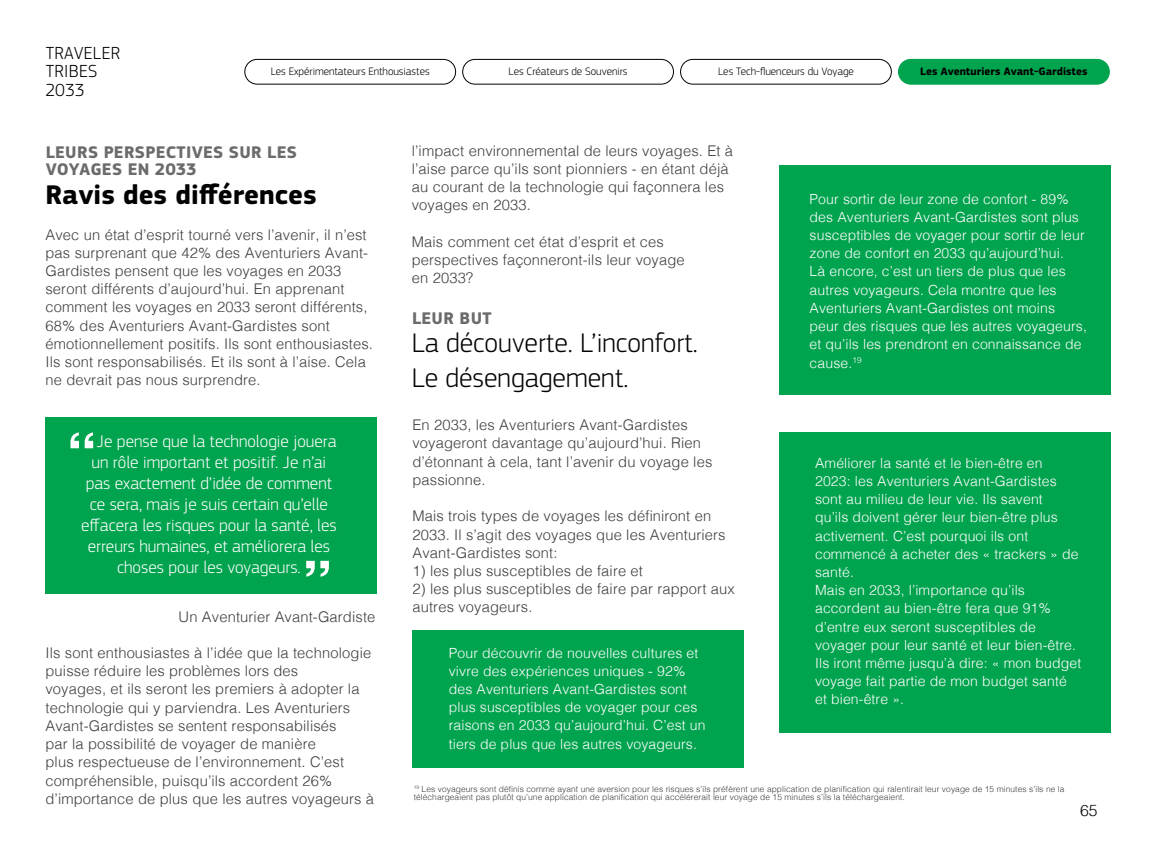
<style>
.page{position:relative;width:1155px;height:850px;background:#fff}
.page>*{position:absolute;margin:0;border:0;box-sizing:border-box;transform-origin:0 0}
.t1{font:300 28px/35px "Amadeus";color:#020203}
.t2{font:700 28px "Amadeus";color:#020203}
.t3{font:300 18.2px/18.2px "Amadeus";letter-spacing:.02em;color:#000}
.t4{font:300 17.5px "Amadeus";color:#fff}
.t5{font:700 17.5px/17.5px "Amadeus";letter-spacing:.02em;color:#6b6b6b}
.t6{font:300 15.75px "Helvetica";color:#000}
.t7{font:300 14.7px/18.2px "Helvetica";letter-spacing:.01em;color:#3d3d3d}
.t8{font:300 14px/18.2px "Helvetica";letter-spacing:.01em;color:#fff}
.t9{font:300 11.2px "Amadeus";color:#000}
.t10{font:700 11.2px "Amadeus";color:#000}
.t11{font:300 8.4px/8.4px "Helvetica";letter-spacing:.01em;color:#3d3d3d}
</style>
<div class="page">
<div style="left:46px;top:417px;width:331px;height:176px;background:#00a34e"></div>
<svg style="left:70px;top:432px;width:23px;height:16px"></svg>
<svg style="left:306px;top:560px;width:23px;height:16px"></svg>
<div style="left:412px;top:630px;width:331px;height:137px;background:#00a34e"></div>
<div style="left:779px;top:165px;width:331px;height:229px;background:#00a34e"></div>
<div style="left:779px;top:432px;width:331px;height:300px;background:#00a34e"></div>
<div style="left:899px;top:59px;width:210px;height:25px;background:#00a34e;border-radius:12px"></div>
<div style="left:898px;top:59px;width:212px;height:26px;border:1px solid #00a34e;border-radius:12px"></div>
<div style="left:680px;top:59px;width:212px;height:25px;border:1px solid #000;border-radius:12px"></div>
<div style="left:463px;top:59px;width:211px;height:25px;border:1px solid #000;border-radius:12px"></div>
<div style="left:245px;top:59px;width:211px;height:25px;border:1px solid #000;border-radius:12px"></div>
<p class="t3" style="left:45px;top:44px;width:76px">TRAVELER<br>TRIBES<br>2033</p>
<p class="t9" style="left:271px;top:65px;width:161px">Les Expérimentateurs Enthousiastes</p>
<p class="t9" style="left:509px;top:65px;width:121px">Les Créateurs de Souvenirs</p>
<p class="t9" style="left:718px;top:65px;width:137px">Les Tech-fluenceurs du Voyage</p>
<p class="t10" style="left:920px;top:65px;width:169px">Les Aventuriers Avant-Gardistes</p>
<p class="t5" style="left:46px;top:144px;width:253px">LEURS PERSPECTIVES SUR LES<br>VOYAGES EN 2033</p>
<h1 class="t2" style="left:46px;top:178px;width:273px">Ravis des différences</h1>
<p class="t7" style="left:46px;top:224px;width:329px">Avec un état d’esprit tourné vers l’avenir, il n’est pas surprenant que 42% des Aventuriers Avant-Gardistes pensent que les voyages en 2033 seront différents d’aujourd’hui. En apprenant comment les voyages en 2033 seront différents, 68% des Aventuriers Avant-Gardistes sont émotionnellement positifs. Ils sont enthousiastes.<br>Ils sont responsabilisés. Et ils sont à l’aise. Cela ne devrait pas nous surprendre.</p>
<p class="t4" style="left:97px;top:431px;width:241px">Je pense que la technologie jouera</p>
<p class="t4" style="left:92px;top:452px;width:236px">un rôle important et positif. Je n’ai</p>
<p class="t4" style="left:86px;top:473px;width:248px">pas exactement d’idée de comment</p>
<p class="t4" style="left:90px;top:494px;width:240px">ce sera, mais je suis certain qu’elle</p>
<p class="t4" style="left:81px;top:515px;width:257px">effacera les risques pour la santé, les</p>
<p class="t4" style="left:88px;top:536px;width:244px">erreurs humaines, et améliorera les</p>
<p class="t4" style="left:117px;top:557px;width:185px">choses pour les voyageurs.</p>
<p class="t7" style="left:179px;top:606px;width:198px">Un Aventurier Avant-Gardiste</p>
<p class="t7" style="left:46px;top:642px;width:330px">Ils sont enthousiastes à l’idée que la technologie puisse réduire les problèmes lors des<br>voyages, et ils seront les premiers à adopter la technologie qui y parviendra. Les Aventuriers Avant-Gardistes se sentent responsabilisés<br>par la possibilité de voyager de manière<br>plus respectueuse de l’environnement. C’est compréhensible, puisqu’ils accordent 26% d’importance de plus que les autres voyageurs à</p>
<p class="t7" style="left:412px;top:140px;width:323px">l’impact environnemental de leurs voyages. Et à l’aise parce qu’ils sont pionniers - en étant déjà au courant de la technologie qui façonnera les voyages en 2033.</p>
<p class="t7" style="left:412px;top:231px;width:274px">Mais comment cet état d’esprit et ces perspectives façonneront-ils leur voyage en 2033?</p>
<p class="t5" style="left:412px;top:310px;width:81px">LEUR BUT</p>
<h1 class="t1" style="left:412px;top:325px;width:288px">La découverte. L’inconfort.<br>Le désengagement.</h1>
<p class="t7" style="left:412px;top:415px;width:301px">En 2033, les Aventuriers Avant-Gardistes voyageront davantage qu’aujourd’hui. Rien d’étonnant à cela, tant l’avenir du voyage les passionne.</p>
<p class="t7" style="left:412px;top:506px;width:315px">Mais trois types de voyages les définiront en<br>2033. Il s’agit des voyages que les Aventuriers<br>Avant-Gardistes sont:</p>
<p class="t7" style="left:412px;top:560px;width:232px">1) les plus susceptibles de faire et</p>
<p class="t7" style="left:412px;top:578px;width:324px">2) les plus susceptibles de faire par rapport aux autres voyageurs.</p>
<p class="t8" style="left:449px;top:642px;width:258px">Pour découvrir de nouvelles cultures et vivre des expériences uniques - 92% des Aventuriers Avant-Gardistes sont plus susceptibles de voyager pour ces raisons en 2033 qu’aujourd’hui. C’est un tiers de plus que les autres voyageurs.</p>
<p class="t8" style="left:810px;top:188px;width:279px">Pour sortir de leur zone de confort - 89% des Aventuriers Avant-Gardistes sont plus susceptibles de voyager pour sortir de leur zone de confort en 2033 qu’aujourd’hui.<br>Là encore, c’est un tiers de plus que les autres voyageurs. Cela montre que les Aventuriers Avant-Gardistes ont moins peur des risques que les autres voyageurs, et qu’ils les prendront en connaissance de cause.<sup>19</sup></p>
<p class="t8" style="left:815px;top:452px;width:268px">Améliorer la santé et le bien-être en 2023: les Aventuriers Avant-Gardistes sont au milieu de leur vie. Ils savent<br>qu’ils doivent gérer leur bien-être plus activement. C’est pourquoi ils ont commencé à acheter des « trackers » de santé.<br>Mais en 2033, l’importance qu’ils accordent au bien-être fera que 91% d’entre eux seront susceptibles de voyager pour leur santé et leur bien-être.<br>Ils iront même jusqu’à dire: « mon budget voyage fait partie de mon budget santé et bien-être ».</p>
<p class="t11" style="left:414px;top:784px;width:652px"><sup>19</sup> Les voyageurs sont définis comme ayant une aversion pour les risques s’ils préfèrent une application de planification qui ralentirait leur voyage de 15 minutes s’ils ne la téléchargeaient pas plutôt qu’une application de planification qui accélérerait leur voyage de 15 minutes s’ils la téléchargeaient.</p>
<p class="t6" style="left:1080px;top:796px;width:19px">65</p>
</div>
